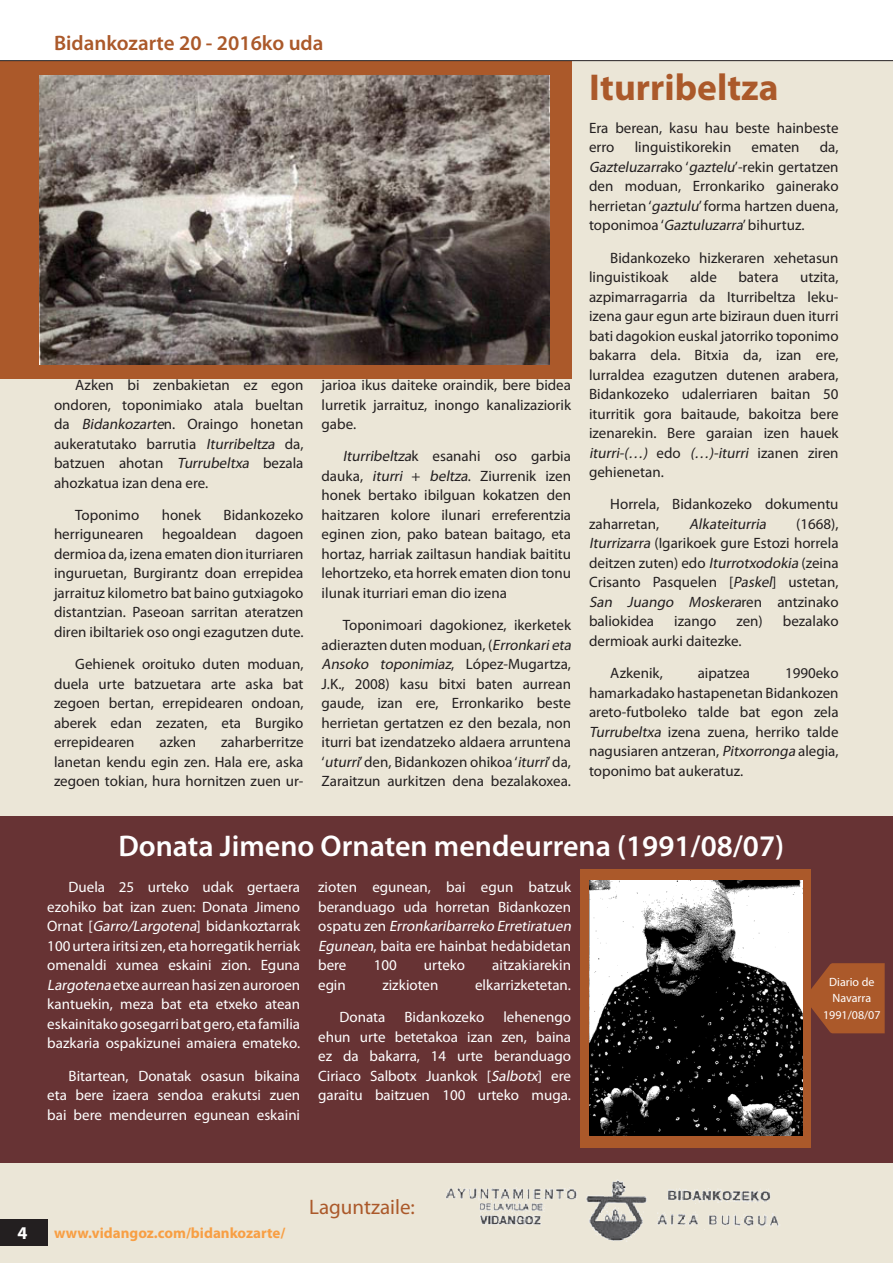
<style>
.page{position:relative;width:893px;height:1263px;background:#ebe6d7}
.page>*{position:absolute;margin:0;border:0;box-sizing:border-box;transform-origin:0 0}
.Head_2{font:700 37.5px "Myriad Pro";color:#ab592a}
.Head_2_reverse{font:600 30px "Myriad Pro";color:#fff}
.Subheading{font:600 21px "Myriad Pro";color:#ab592a}
.Head_2-2{font:21px "Myriad Pro";color:#ab592a}
.t1{font:700 18px "Myriad Pro";color:#fff}
.Body{font:15px/19.5px "Myriad Pro";color:#231f20;text-align:justify}
.Body-2{font:15px/19.5px "Myriad Pro";color:#fff;text-align:justify}
.t2{font:700 15px "Myriad Pro";color:#f89f44}
.Body-3{font:italic 15px "Myriad Pro";color:#231f20}
.t3{font:12px/16.5px "Myriad Pro";color:#fff}
.s1{font-style:italic}
</style>
<div class="page">
<div style="left:0;top:816px;width:893px;height:347px;background:#673334"></div>
<div style="left:0;top:61px;width:571px;height:318px;background:#ab592a"></div>
<div style="left:0;top:0;width:893px;height:61px;background:#fff"></div>
<div style="left:0;top:1219px;width:47px;height:26px;background:#231f20"></div>
<img style="left:446px;top:1179px;width:334px;height:63px">
<div style="left:580px;top:869px;width:231px;height:279px;background:#ab592a"></div>
<img style="left:589px;top:881px;width:213px;height:254px">
<svg style="left:811px;top:963px;width:74px;height:70px;background:#a3542b"></svg>
<img style="left:39px;top:75px;width:510px;height:289px">
<p class="Subheading" style="left:54px;top:29px;width:271px">Bidankozarte 20 - 2016ko uda</p>
<p class="Body" style="left:54px;top:375px;width:251px;text-indent:21px">Azken bi zenbakietan ez egon ondoren, toponimiako atala bueltan da <span class="s1">Bidankozarte</span>n. Oraingo honetan aukeratutako barrutia <span class="s1">Iturribeltza</span> da, batzuen ahotan <span class="s1">Turrubeltxa</span> bezala ahozkatua izan dena ere.</p>
<p class="Body" style="left:75px;top:505px;width:65px">Toponimo</p>
<p class="Body" style="left:162px;top:505px;width:41px">honek</p>
<p class="Body" style="left:54px;top:505px;width:251px;text-indent:170px">Bidankozeko herrigunearen hegoaldean dagoen dermioa da, izena ematen dion iturriaren inguruetan, Burgirantz doan errepidea jarraituz kilometro bat baino gutxiagoko distantzian. Paseoan sarritan ateratzen diren ibiltariek oso ongi ezagutzen dute.</p>
<p class="Body" style="left:54px;top:654px;width:251px;text-indent:21px">Gehienek oroituko duten moduan, duela urte batzuetara arte aska bat zegoen bertan, errepidearen ondoan, aberek edan zezaten, eta Burgiko errepidearen</p>
<p class="Body" style="left:54px;top:732px;width:251px;text-indent:167px">zaharberritze lanetan kendu egin zen. Hala ere, aska zegoen tokian, hura hornitzen zuen ur-</p>
<p class="Body" style="left:160px;top:732px;width:38px">azken</p>
<p class="Body" style="left:322px;top:375px;width:251px">jarioa ikus daiteke oraindik, bere bidea lurretik jarraituz, inongo kanalizaziorik gabe.</p>
<p class="Body" style="left:322px;top:446px;width:251px;text-indent:21px"><span class="s1">Iturribeltza</span>k esanahi oso garbia dauka, <span class="s1">iturri</span> + <span class="s1">beltza</span>. Ziurrenik izen honek bertako ibilguan kokatzen den haitzaren kolore ilunari erreferentzia eginen zion, pako batean baitago, eta hortaz, harriak zailtasun handiak baititu lehortzeko, eta horrek ematen dion tonu ilunak iturriari eman dio izena</p>
<p class="Body" style="left:322px;top:615px;width:254px;text-align:left;text-indent:21px">Toponimoari dagokionez, ikerketek adierazten duten moduan, (<span class="s1">Erronkarieta Ansoko toponimiaz</span>, Ló p ez- M u g a rtza , J.K., 2008) kasu bitxi baten aurrean gaude, izan ere, Erronkariko beste herrietan gertatzen ez den bezala, non iturri bat izendatzeko aldaera arruntena ‘<span class="s1">uturri</span>’ den, Bidankozen ohikoa ‘<span class="s1">iturri</span>’ da, Zaraitzun aurkitzen dena bezalakoxea.</p>
<p class="Head_2" style="left:589px;top:63px;width:191px">Iturribeltza</p>
<p class="Body" style="left:589px;top:118px;width:251px">Era berean, kasu hau beste hainbeste erro</p>
<p class="Body" style="left:589px;top:137px;width:251px;text-indent:231px">da, <span class="s1">Gazteluzarra</span>ko ‘<span class="s1">gaztelu</span>’- re k i n g e r t a tze n den moduan, Erronkariko gainerako herrietan ‘<span class="s1">gaztulu</span>’ forma hartzen duena, toponimoa ‘<span class="s1">Gaztuluzarra</span>’ bihurtuz.</p>
<p class="Body" style="left:589px;top:248px;width:251px;text-indent:21px">Bidankozeko hizkeraren xehetasun linguistikoak</p>
<p class="Body" style="left:635px;top:137px;width:98px">linguistikorekin</p>
<p class="Body" style="left:752px;top:137px;width:49px">ematen</p>
<p class="Body" style="left:690px;top:267px;width:28px">alde</p>
<p class="Body" style="left:738px;top:267px;width:42px">batera</p>
<p class="Body" style="left:589px;top:267px;width:251px;text-indent:211px">utzita, azpimarragarria da Iturribeltza leku&shy;izena gaur egun arte biziraun duen iturri bati dagokion euskal jatorriko toponimo bakarra dela. Bitxia da, izan ere, lurraldea ezagutzen dutenen arabera, Bidankozeko udalerriaren baitan 50 iturritik gora baitaude, bakoitza bere izenarekin. Bere garaian izen hauek <span class="s1">iturri-(…)</span> e d o <span class="s1">(…)-iturri</span> i za n e n z i re n gehienetan.</p>
<p class="Body" style="left:589px;top:494px;width:251px;text-indent:21px">Horrela, Bidankozeko dokumentu zaharretan,</p>
<p class="Body-3" style="left:689px;top:515px;width:82px">Alkateiturria</p>
<p class="Body" style="left:589px;top:514px;width:251px;text-indent:207px">(1668), <span class="s1">Iturrizarra</span> (Igarikoek gure Estozi horrela deitzen zuten) edo <span class="s1">Iturrotxodokia</span> (zeina Crisanto Pasquelen [<span class="s1">Paskel</span>] ustetan, <span class="s1">San Juango Moskera</span>re n a n tz i n a ko baliokidea</p>
<p class="Body" style="left:674px;top:611px;width:44px">izango</p>
<p class="Body" style="left:736px;top:611px;width:28px">zen)</p>
<p class="Body" style="left:783px;top:611px;width:57px">bezalako</p>
<p class="Body" style="left:589px;top:631px;width:154px">dermioak aurki daitezke.</p>
<p class="Body" style="left:610px;top:663px;width:54px">Azkenik,</p>
<p class="Body" style="left:698px;top:663px;width:54px">aipatzea</p>
<p class="Body" style="left:589px;top:663px;width:251px;text-indent:196px">1990eko hamarkadako hastapenetan Bidankozen areto-futboleko talde bat egon zela <span class="s1">Turrubeltxa</span> izena zuena, herriko talde nagusiaren antzeran, <span class="s1">Pitxorronga</span> alegia, toponimo bat aukeratuz.</p>
<p class="Head_2_reverse" style="left:118px;top:827px;width:667px">Donata Jimeno Ornaten mendeurrena (1991/08/07)</p>
<p class="Body-2" style="left:47px;top:877px;width:254px;text-indent:21px">Duela 25 urteko udak gertaera ezohiko bat izan zuen: Donata Jimeno Ornat [<span class="s1">Garro/Largotena</span>] bidankoztarrak 100 urtera iritsi zen, eta horregatik herriak omenaldi xumea eskaini zion. Eguna <span class="s1">Largotena</span> etxe aurrean hasi zen auroroen kantuekin, meza bat eta etxeko atean eskainitako gosegarri bat gero, eta familia bazkaria ospakizunei amaiera emateko.</p>
<p class="Body-2" style="left:47px;top:1065px;width:254px;text-indent:21px">Bitartean, Donatak osasun bikaina eta bere izaera sendoa erakutsi zuen bai bere mendeurren egunean eskaini</p>
<p class="Body-2" style="left:318px;top:877px;width:258px;text-align:left">zioten egunean, bai egun batzuk beranduago uda horretan Bidankozen o s p a t u z e n <span class="s1">Erronkaribarreko Erretiratuen<br>Egunean</span>, baita ere hainbat hedabidetan bere</p>
<p class="Body-2" style="left:374px;top:955px;width:25px">100</p>
<p class="Body-2" style="left:424px;top:955px;width:43px">urteko</p>
<p class="Body-2" style="left:492px;top:955px;width:80px">aitzakiarekin</p>
<p class="Body-2" style="left:318px;top:975px;width:29px">egin</p>
<p class="Body-2" style="left:382px;top:975px;width:58px">zizkioten</p>
<p class="Body-2" style="left:475px;top:975px;width:98px">elkarrizketetan.</p>
<p class="Body-2" style="left:339px;top:1007px;width:47px">Donata</p>
<p class="Body-2" style="left:404px;top:1007px;width:81px">Bidankozeko</p>
<p class="Body-2" style="left:318px;top:1007px;width:254px;text-indent:185px">lehenengo ehun urte betetakoa izan zen, baina ez da bakarra, 14 urte beranduago Ciriaco Salbotx Juankok [<span class="s1">Salbotx</span>] ere garaitu baitzuen 100 urteko muga.</p>
<p class="t1" style="left:18px;top:1221px;width:11px">4</p>
<p class="t2" style="left:54px;top:1223px;width:233px">www.vidangoz.com/bidankozarte/</p>
<p class="Head_2-2" style="left:309px;top:1194px;width:107px">Laguntzaile:</p>
<p class="t3" style="left:829px;top:973px;width:47px">Diario de<br>Navarra</p>
<p class="t3" style="left:823px;top:1006px;width:59px">1991/08/07</p>
</div>
